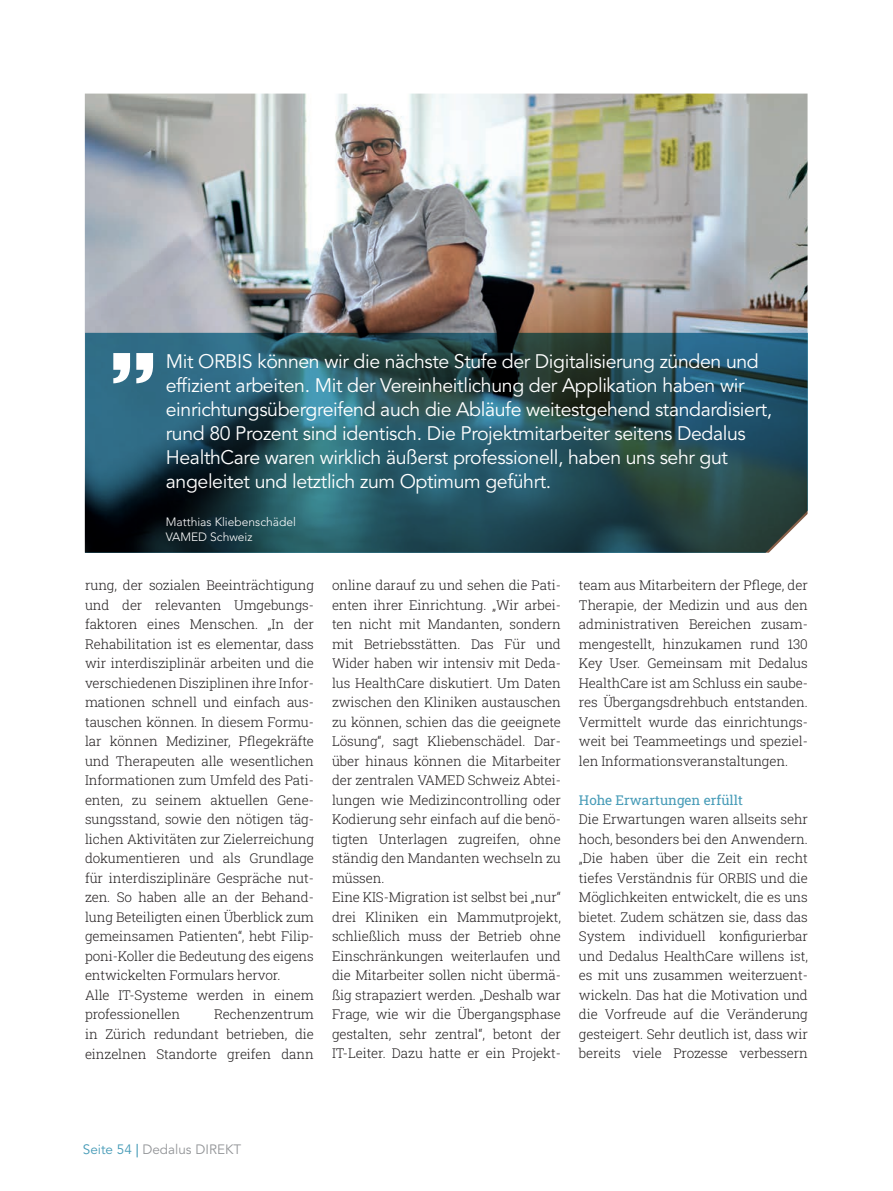
<style>
.page{position:relative;width:893px;height:1191px;background:#fff}
.page>*{position:absolute;margin:0;border:0;box-sizing:border-box;transform-origin:0 0}
.t1{font:19.5px/24px "Avenir LT Pro";letter-spacing:-.02em;color:#fff}
.t2{font:300 13.5px/19.5px "Roboto Slab";letter-spacing:-.01em;color:#231f20;text-align:justify}
.t3{font:13.5px "Roboto Slab";color:#469bb7}
.t4{font:13.5px "Avenir LT Pro";color:#939598}
.t5{font:300 12px/14.4px "Avenir LT Pro";color:#fff}
.s1{color:#469bb7}
.s2{font-weight:500;color:#469bb7}
</style>
<div class="page">
<img style="left:85px;top:94px;width:722px;height:239px">
<svg style="left:85px;top:333px;width:723px;height:220px;background:#25505b"></svg>
<svg style="left:113px;top:353px;width:40px;height:30px"></svg>
<p class="t1" style="left:166px;top:349px;width:608px">Mit ORBIS können wir die nächste Stufe der Digitalisierung zünden und effizient arbeiten. Mit der Vereinheitlichung der Applikation haben wir einrichtungsübergreifend auch die Abläufe weitestgehend standardisiert, rund 80 Prozent sind identisch. Die Projektmitarbeiter seitens Dedalus HealthCare waren wirklich äußerst professionell, haben uns sehr gut angeleitet und letztlich zum Optimum geführt.</p>
<p class="t5" style="left:166px;top:515px;width:132px">Matthias Kliebenschädel<br>VAMED Schweiz</p>
<p class="t2" style="left:85px;top:575px;width:230px;text-align:left">rung, der sozialen Beeinträchtigung und der relevanten Umgebungs&shy;faktoren eines Menschen. „In der Rehabilitation ist es elementar, dass wir interdisziplinär arbeiten und die verschiedenen Disziplinen ihre Infor&shy;mationen schnell und einfach aus&shy;tauschen können. In diesem Formu&shy;lar können Mediziner, Pflegekräfte und Therapeuten alle wesentlichen Informationen zum Umfeld des Pati&shy;enten, zu seinem aktuellen Gene&shy;sungsstand, sowie den nötigen täg&shy;lichen Aktivitäten zur Zielerreichung dokumentieren und als Grundlage für interdisziplinäre Gespräche nut&shy;zen. So haben alle an der Behand&shy;lung Beteiligten einen Überblick zum gemeinsamen Patienten“, hebt Filip&shy;poni-Koller die Bedeutung des eigens entwickelten Formulars hervor.<br>Alle IT-Systeme werden in einem professionellen</p>
<p class="t2" style="left:85px;top:1004px;width:230px;text-indent:129px">Rechenzentrum in Zürich redundant betrieben, die einzelnen Standorte greifen dann</p>
<p class="t2" style="left:332px;top:575px;width:230px;text-align:left">online darauf zu und sehen die Pati&shy;enten ihrer Einrichtung. „Wir arbei&shy;ten nicht mit Mandanten, sondern mit Betriebsstätten. Das Für und Wider haben wir intensiv mit Deda&shy;lus HealthCare diskutiert. Um Daten zwischen den Kliniken austauschen zu können, schien das die geeignete Lösung“, sagt Kliebenschädel. Dar&shy;über hinaus können die Mitarbeiter der zentralen VAMED Schweiz Abtei&shy;lungen wie Medizincontrolling oder Kodierung sehr einfach auf die benö&shy;tigten Unterlagen zugreifen, ohne ständig den Mandanten wechseln zu müssen.<br>Eine KIS-Migration ist selbst bei „nur“ drei Kliniken ein Mammutprojekt, schließlich muss der Betrieb ohne Einschränkungen weiterlaufen und die Mitarbeiter sollen nicht übermä&shy;ßig strapaziert werden. „Deshalb war Frage, wie wir die Übergangsphase gestalten, sehr zentral“, betont der IT-Leiter. Dazu hatte er ein Projekt-</p>
<p class="t2" style="left:579px;top:575px;width:230px">team aus Mitarbeitern der Pflege, der Therapie, der Medizin und aus den administrativen Bereichen zusam&shy;mengestellt, hinzukamen rund 130<br>Key User. Gemeinsam mit Dedalus HealthCare ist am Schluss ein saube&shy;res Übergangsdrehbuch entstanden.<br>Vermittelt wurde das einrichtungs&shy;weit bei Teammeetings und speziel&shy;len Informationsveranstaltungen.</p>
<p class="t3" style="left:579px;top:790px;width:165px">Hohe Erwartungen erfüllt</p>
<p class="t2" style="left:579px;top:809px;width:230px">Die Erwartungen waren allseits sehr hoch, besonders bei den Anwendern. „Die haben über die Zeit ein recht tiefes Verständnis für ORBIS und die Möglichkeiten entwickelt, die es uns bietet. Zudem schätzen sie, dass das System individuell konfigurierbar und Dedalus HealthCare willens ist, es mit uns zusammen weiterzuent&shy;wickeln. Das hat die Motivation und die Vorfreude auf die Veränderung gesteigert. Sehr deutlich ist, dass wir bereits viele Prozesse verbessern</p>
<p class="t4" style="left:83px;top:1141px;width:160px"><span class="s1">Seite 54</span> <span class="s2">|</span> Dedalus DIREKT</p>
</div>
